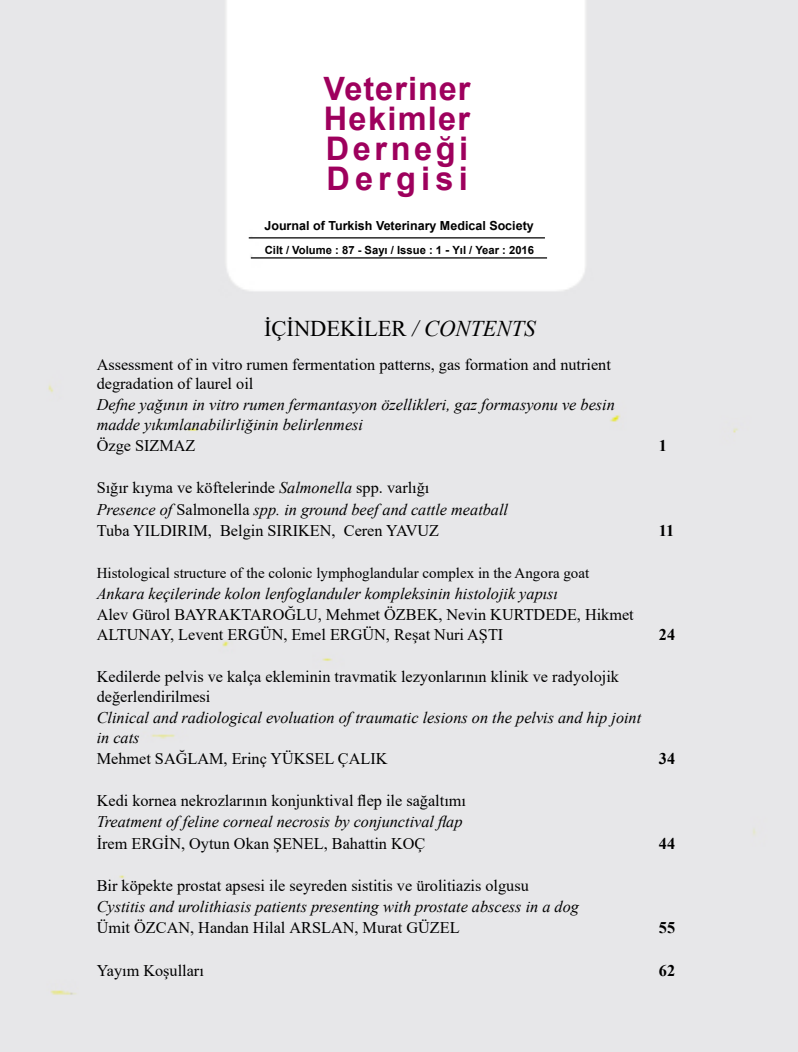
<style>
.page{position:relative;width:798px;height:1052px;background:#fff}
.page>*{position:absolute;margin:0;border:0;box-sizing:border-box;transform-origin:0 0}
.t1{font:700 32.5px/30px "Arial";letter-spacing:.04em;color:#9e005d;text-align:justify}
.t2{font:700 32.5px "Arial";letter-spacing:.16em;color:#9e005d}
.t3{font:22.5px "Times New Roman";color:#000}
.t4{font:16.25px/19.5px "Times New Roman";color:#000}
.t5{font:italic 16.25px/19.5px "Times New Roman";color:#000}
.t6{font:700 16.25px "Times New Roman";color:#000}
.t7{font:15px "Times New Roman";color:#000}
.t8{font:700 12.5px "Arial";color:#000}
.t9{font:700 11.25px "Arial";color:#000}
.s1{font-size:12.5px}
.s2{font-style:italic}
</style>
<div class="page">
<img style="left:797px;top:0;width:1px;height:1051px">
<img style="left:0;top:0;width:797px;height:1051px">
<div style="left:262px;top:76px;width:270px;height:142px;background:#fff"></div>
<hr style="left:249px;top:237px;width:296px;height:1px;background:#000">
<hr style="left:251px;top:257px;width:296px;height:1px;background:#000">
<h1 class="t1" style="left:324px;top:74px;width:148px">Veteriner Hekimler Derneği</h1>
<h1 class="t2" style="left:326px;top:156px;width:143px">Dergisi</h1>
<p class="t8" style="left:264px;top:216px;width:271px">Journal of Turkish Veterinary Medical Society</p>
<p class="t9" style="left:265px;top:242px;width:271px">Cilt / Volume : 87 - Sayı / Issue : 1 <span class="s1">-</span> Yıl / Year : 2016</p>
<h2 class="t3" style="left:264px;top:312px;width:273px">İÇİNDEKİLER <span class="s2">/ CONTENTS</span></h2>
<p class="t4" style="left:97px;top:354px;width:516px">Assessment of in vitro rumen fermentation patterns, gas formation and nutrient degradation of laurel oil</p>
<p class="t5" style="left:97px;top:395px;width:519px">Defne yağının in vitro rumen fermantasyon özellikleri, gaz formasyonu ve besin madde yıkımlanabilirliğinin belirlenmesi</p>
<p class="t4" style="left:97px;top:435px;width:100px">Özge SIZMAZ</p>
<p class="t6" style="left:659px;top:434px;width:10px">1</p>
<p class="t4" style="left:97px;top:477px;width:413px;line-height:21.2px">Sığır kıyma ve köftelerinde <span class="s2">Salmonella</span> spp. varlığı<br><span class="s2">Presence of</span> Salmonella <span class="s2">spp. in ground beef and cattle meatball<br></span>Tuba YILDIRIM, Belgin SIRIKEN, Ceren YAVUZ</p>
<p class="t6" style="left:659px;top:519px;width:17px">11</p>
<p class="t7" style="left:97px;top:562px;width:494px">Histological structure of the colonic lymphoglandular complex in the Angora goat</p>
<p class="t5" style="left:97px;top:583px;width:463px">Ankara keçilerinde kolon lenfoglanduler kompleksinin histolojik yapısı</p>
<p class="t4" style="left:97px;top:604px;width:538px">Alev Gürol BAYRAKTAROĞLU, Mehmet ÖZBEK, Nevin KURTDEDE, Hikmet<br>ALTUNAY, Levent ERGÜN, Emel ERGÜN, Reşat Nuri AŞTI</p>
<p class="t6" style="left:659px;top:622px;width:18px">24</p>
<p class="t4" style="left:97px;top:666px;width:524px">Kedilerde pelvis ve kalça ekleminin travmatik lezyonlarının klinik ve radyolojik değerlendirilmesi</p>
<p class="t5" style="left:97px;top:707px;width:546px">Clinical and radiological evoluation of traumatic lesions on the pelvis and hip joint in cats</p>
<p class="t4" style="left:97px;top:748px;width:292px">Mehmet SAĞLAM, Erinç YÜKSEL ÇALIK</p>
<p class="t6" style="left:659px;top:746px;width:18px">34</p>
<p class="t4" style="left:97px;top:790px;width:371px">Kedi kornea nekrozlarının konjunktival flep ile sağaltımı</p>
<p class="t5" style="left:97px;top:811px;width:367px">Treatment of feline corneal necrosis by conjunctival flap</p>
<p class="t4" style="left:97px;top:832px;width:330px">İrem ERGİN, Oytun Okan ŞENEL, Bahattin KOÇ</p>
<p class="t6" style="left:659px;top:831px;width:18px">44</p>
<p class="t4" style="left:97px;top:874px;width:433px">Bir köpekte prostat apsesi ile seyreden sistitis ve ürolitiazis olgusu</p>
<p class="t5" style="left:97px;top:896px;width:484px">Cystitis and urolithiasis patients presenting with prostate abscess in a dog</p>
<p class="t4" style="left:97px;top:917px;width:364px">Ümit ÖZCAN, Handan Hilal ARSLAN, Murat GÜZEL</p>
<p class="t6" style="left:659px;top:916px;width:18px">55</p>
<p class="t4" style="left:97px;top:959px;width:109px">Yayım Koşulları</p>
<p class="t6" style="left:659px;top:958px;width:18px">62</p>
</div>
